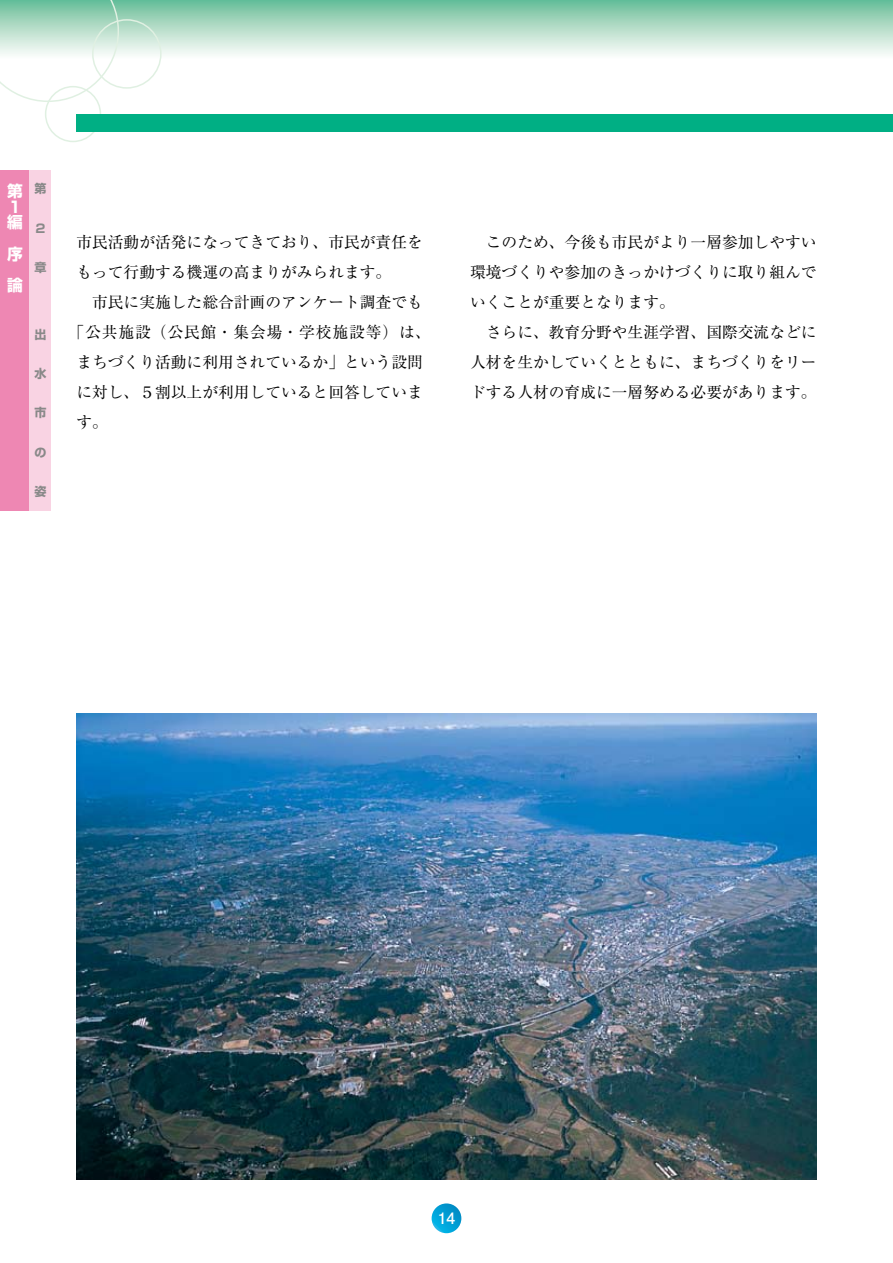
<style>
.page{position:relative;width:893px;height:1263px;background:#fff}
.page>*{position:absolute;margin:0;border:0;box-sizing:border-box;transform-origin:0 0}
.t1{font:15.75px/30px "Ryumin Pro";color:#000}
.t2{font:15.75px "Ryumin Pro";letter-spacing:.06em;color:#000}
.t3{font:700 15.75px/15.8px "Shin Go Pro";color:#fff}
.t4{font:700 15.75px "Futo Go B101 Pro";color:#fff}
.t5{font:700 12px "Shin Go Pro";color:#898989}
</style>
<div class="page">
<div style="left:0;top:0;width:893px;height:60px;background:linear-gradient(to bottom,#6bbe98,#fffffe)"></div>
<div style="left:0;top:170px;width:30px;height:340px;background:#ee87b3"></div>
<div style="left:30px;top:170px;width:21px;height:340px;background:#f9d3e3"></div>
<svg style="left:0;top:0;width:119px;height:102px"></svg>
<div style="left:92px;top:19px;width:70px;height:70px;border:2px solid #e0f0e2;border-radius:50%"></div>
<div style="left:45px;top:86px;width:56px;height:56px;border:2px solid #e0f0e2;border-radius:50%"></div>
<div style="left:76px;top:115px;width:817px;height:17px;background:#00af84"></div>
<svg style="left:432px;top:1203px;width:29px;height:30px"></svg>
<img style="left:76px;top:714px;width:741px;height:466px">
<p class="t3" style="left:7px;top:181px;width:17px">第<br>１編</p>
<p class="t3" style="left:7px;top:236px;width:17px;line-height:31.5px">序論</p>
<p class="t5" style="left:34px;top:179px;width:13px">第</p>
<p class="t5" style="left:34px;top:219px;width:12px">２</p>
<p class="t5" style="left:34px;top:258px;width:13px">章</p>
<p class="t5" style="left:34px;top:325px;width:13px">出</p>
<p class="t5" style="left:34px;top:364px;width:13px">水</p>
<p class="t5" style="left:34px;top:403px;width:13px">市</p>
<p class="t5" style="left:34px;top:443px;width:13px">の</p>
<p class="t5" style="left:34px;top:482px;width:13px">姿</p>
<p class="t1" style="left:76px;top:226px;width:348px">市民活動が活発になってきており、市民が責任を</p>
<p class="t1" style="left:76px;top:256px;width:317px">もって行動する機運の高まりがみられます。</p>
<p class="t1" style="left:76px;top:286px;width:348px">　市民に実施した総合計画のアンケート調査でも</p>
<p class="t2" style="left:68px;top:319px;width:364px">「公共施設（公民館・集会場・学校施設等）は、</p>
<p class="t1" style="left:76px;top:346px;width:348px">まちづくり活動に利用されているか」という設問</p>
<p class="t1" style="left:76px;top:376px;width:348px">に対し、５割以上が利用していると回答していま</p>
<p class="t1" style="left:76px;top:406px;width:33px">す。</p>
<p class="t1" style="left:470px;top:226px;width:348px">　このため、今後も市民がより一層参加しやすい環境づくりや参加のきっかけづくりに取り組んでいくことが重要となります。<br>　さらに、教育分野や生涯学習、国際交流などに人材を生かしていくとともに、まちづくりをリードする人材の育成に一層努める必要があります。</p>
<p class="t4" style="left:438px;top:1206px;width:9px">14</p>
</div>
